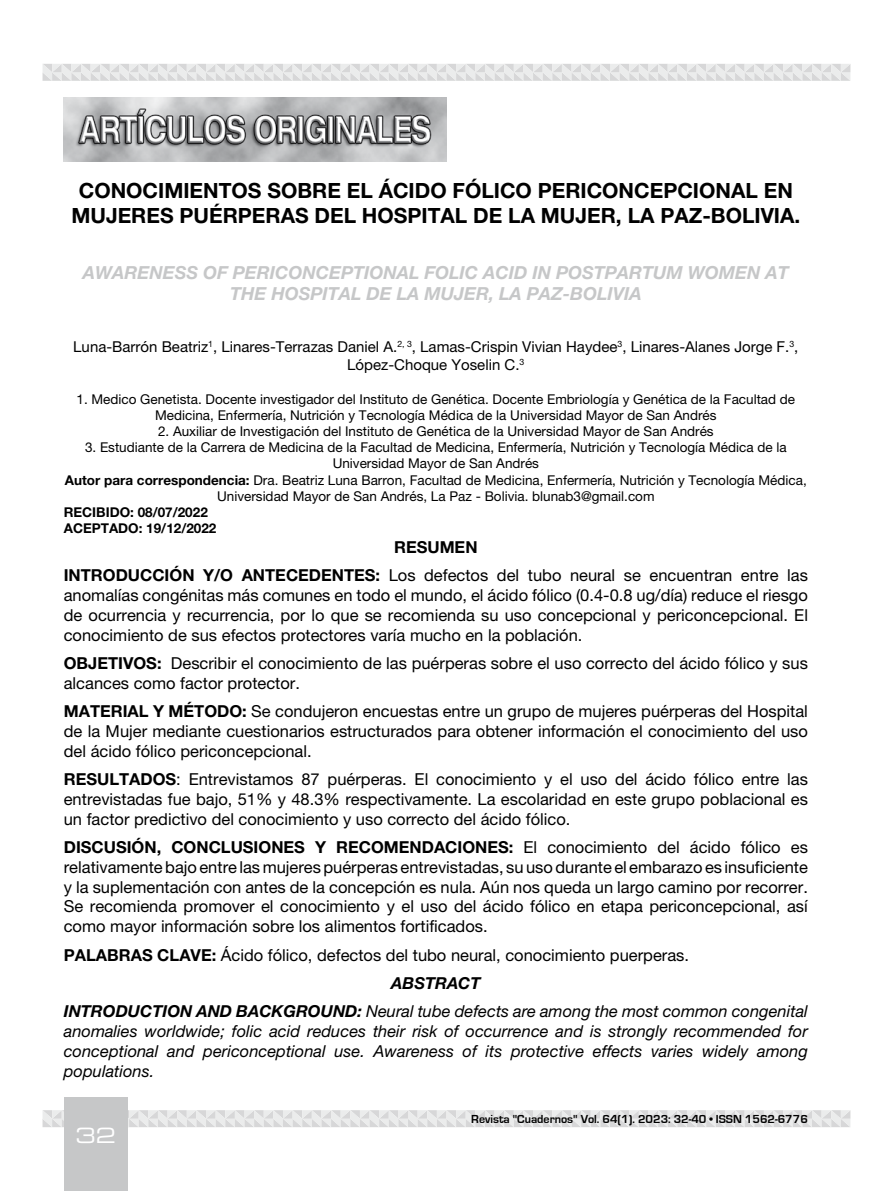
<style>
.page{position:relative;width:893px;height:1191px;background:#fff}
.page>*{position:absolute;margin:0;border:0;box-sizing:border-box;transform-origin:0 0}
.t1{font:700 21px/25.2px "Helvetica Neue LT Std";color:#000;text-align:center}
.t2{font:21px "Eurostile LT Std Ex 2";color:#fff}
.t3{font:italic 700 18px/21.6px "Helvetica Neue LT Std";color:#c6c7c8;text-align:center}
.t4{font:16.5px/19.8px "Helvetica Neue LT Std";color:#000;text-align:justify}
.t5{font:italic 16.5px/19.8px "Helvetica Neue LT Std";color:#000;text-align:justify}
.t6{font:italic 700 16.5px "Helvetica Neue LT Std";color:#000}
.t7{font:15px/18px "Helvetica Neue LT Std";color:#000;text-align:center}
.t8{font:13.5px/16.2px "Helvetica Neue LT Std";color:#000;text-align:center}
.t9{font:700 13.5px/16.2px "Helvetica Neue LT Std";color:#000}
.t10{font:700 12px "Eurostile";color:#000}
.s1{font-weight:700}
</style>
<div class="page">
<svg style="left:43px;top:64px;width:807px;height:17px"></svg>
<svg style="left:43px;top:1110px;width:807px;height:17px"></svg>
<div style="left:64px;top:1097px;width:64px;height:94px;background:#c6c7c8"></div>
<img style="left:64px;top:98px;width:382px;height:64px">
<p class="t1" style="left:71px;top:177px;width:730px">CONOCIMIENTOS SOBRE EL ÁCIDO FÓLICO PERICONCEPCIONAL EN<br>MUJERES PUÉRPERAS DEL HOSPITAL DE LA MUJER, LA PAZ-BOLIVIA.</p>
<p class="t3" style="left:83px;top:261px;width:708px">AWARENESS OF PERICONCEPTIONAL FOLIC ACID IN POSTPARTUM WOMEN AT<br>THE HOSPITAL DE LA MUJER, LA PAZ-BOLIVIA</p>
<p class="t7" style="left:73px;top:338px;width:727px">Luna-Barrón Beatriz<sup>1</sup>, Linares-Terrazas Daniel A.<sup>2,</sup> <sup>3</sup>, Lamas-Crispin Vivian Haydee<sup>3</sup>, Linares-Alanes Jorge F.<sup>3</sup>,<br>López-Choque Yoselin C.<sup>3</sup></p>
<p class="t8" style="left:77px;top:390px;width:720px">1. Medico Genetista. Docente investigador del Instituto de Genética. Docente Embriología y Genética de la Facultad de<br>Medicina, Enfermería, Nutrición y Tecnología Médica de la Universidad Mayor de San Andrés</p>
<p class="t8" style="left:158px;top:423px;width:557px">2. Auxiliar de Investigación del Instituto de Genética de la Universidad Mayor de San Andrés</p>
<p class="t8" style="left:65px;top:439px;width:743px">3. Estudiante de la Carrera de Medicina de la Facultad de Medicina, Enfermería, Nutrición y Tecnología Médica de la Universidad Mayor de San Andrés<br><span class="s1">Autor para correspondencia:</span> Dra. Beatriz Luna Barron, Facultad de Medicina, Enfermería, Nutrición y Tecnología Médica, Universidad Mayor de San Andrés, La Paz - Bolivia. blunab3@gmail.com</p>
<p class="t9" style="left:64px;top:504px;width:154px">RECIBIDO: 08/07/2022<br>ACEPTADO: 19/12/2022</p>
<p class="t4" style="left:64px;top:533px;width:746px;line-height:28.3px;text-align:center"><span class="s1">RESUMEN<br>INTRODUCCIÓN Y/O ANTECEDENTES:</span> Los defectos del tubo neural se encuentran entre las</p>
<p class="t4" style="left:64px;top:585px;width:746px">anomalías congénitas más comunes en todo el mundo, el ácido fólico (0.4-0.8 ug/día) reduce el riesgo de ocurrencia y recurrencia, por lo que se recomienda su uso concepcional y periconcepcional. El conocimiento de sus efectos protectores varía mucho en la población.</p>
<p class="t4" style="left:64px;top:653px;width:746px"><span class="s1">OBJETIVOS:</span> Describir el conocimiento de las puérperas sobre el uso correcto del ácido fólico y sus alcances como factor protector.</p>
<p class="t4" style="left:64px;top:701px;width:746px"><span class="s1">MATERIAL Y MÉTODO:</span> Se condujeron encuestas entre un grupo de mujeres puérperas del Hospital de la Mujer mediante cuestionarios estructurados para obtener información el conocimiento del uso del ácido fólico periconcepcional.</p>
<p class="t4" style="left:64px;top:769px;width:746px"><span class="s1">RESULTADOS</span>: Entrevistamos 87 puérperas. El conocimiento y el uso del ácido fólico entre las entrevistadas fue bajo, 51% y 48.3% respectivamente. La escolaridad en este grupo poblacional es un factor predictivo del conocimiento y uso correcto del ácido fólico.</p>
<p class="t4" style="left:64px;top:837px;width:746px"><span class="s1">DISCUSIÓN, CONCLUSIONES Y RECOMENDACIONES:</span> El conocimiento del ácido fólico es relativamente bajo entre las mujeres puérperas entrevistadas, su uso durante el embarazo es insuficiente y la suplementación con antes de la concepción es nula. Aún nos queda un largo camino por recorrer.<br>Se recomienda promover el conocimiento y el uso del ácido fólico en etapa periconcepcional, así como mayor información sobre los alimentos fortificados.</p>
<p class="t4" style="left:64px;top:944px;width:627px"><span class="s1">PALABRAS CLAVE:</span> Ácido fólico, defectos del tubo neural, conocimiento puerperas.</p>
<p class="t6" style="left:391px;top:972px;width:91px">ABSTRACT</p>
<p class="t5" style="left:64px;top:1001px;width:746px"><span class="s1">INTRODUCTION AND BACKGROUND:</span> Neural tube defects are among the most common congenital</p>
<p class="t5" style="left:64px;top:1021px;width:746px">anomalies worldwide; folic acid reduces their risk of occurrence and is strongly recommended for conceptional and periconceptional use. Awareness of its protective effects varies widely among populations.</p>
<p class="t2" style="left:75px;top:1121px;width:42px">32</p>
<p class="t10" style="left:471px;top:1112px;width:338px">Revista "Cuadernos" Vol. 64(1). 2023: 32-40 • ISSN 1562-6776</p>
</div>
